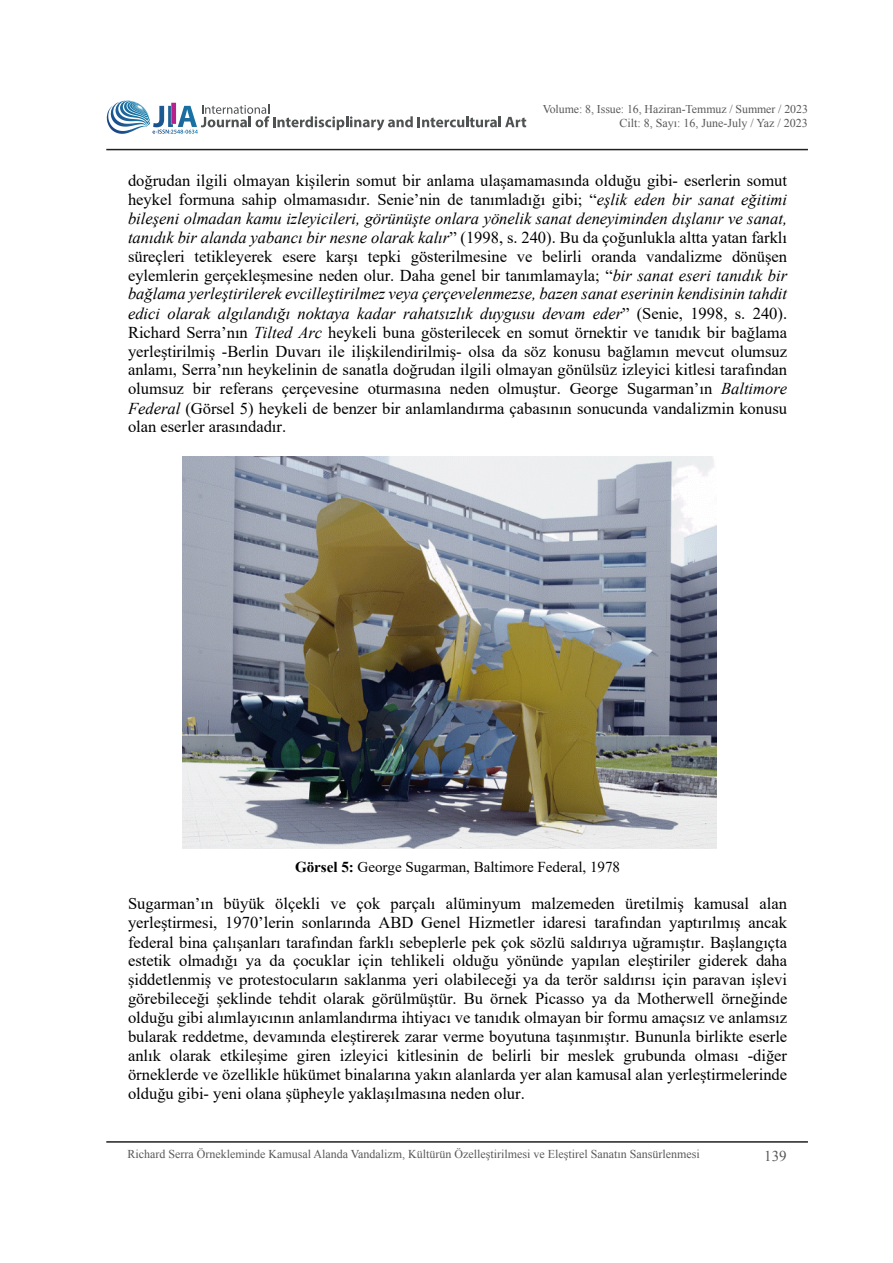
<style>
.page{position:relative;width:893px;height:1263px;background:#fff}
.page>*{position:absolute;margin:0;border:0;box-sizing:border-box;transform-origin:0 0}
.t1{font:16.5px/18.9px "Times New Roman";color:#000;text-align:justify}
.t2{font:15.15px "Times New Roman";letter-spacing:-.005em;color:#000}
.t3{font:15px "Times New Roman";color:#585858}
.t4{font:12px "Times New Roman";color:#585858}
.t5{font:11.85px "Times New Roman";letter-spacing:-.005em;color:#585858}
.s1{font-style:italic}
.s2{font-weight:700}
</style>
<div class="page">
<hr style="left:106px;top:1141px;width:702px;height:2px;background:#231f20">
<hr style="left:106px;top:149px;width:702px;height:1px;background:#231f20">
<svg style="left:106px;top:100px;width:420px;height:34px"></svg>
<img style="left:183px;top:456px;width:534px;height:393px">
<p class="t5" style="left:543px;top:101px;width:267px">Volume: 8, Issue: 16, Haziran-Temmuz / Summer / 2023</p>
<p class="t4" style="left:620px;top:115px;width:190px">Cilt: 8, Sayı: 16, June-July / Yaz / 2023</p>
<p class="t1" style="left:128px;top:170px;width:661px">doğrudan ilgili olmayan kişilerin somut bir anlama ulaşamamasında olduğu gibi- eserlerin somut heykel formuna sahip olmamasıdır. Senie’nin de tanımladığı gibi; “<span class="s1">eşlik eden bir sanat eğitimi bileşeni olmadan kamu izleyicileri, görünüşte onlara yönelik sanat deneyiminden dışlanır ve sanat, tanıdık bir alanda yabancı bir nesne olarak kalır</span>” (1998, s. 240). Bu da çoğunlukla altta yatan farklı süreçleri tetikleyerek esere karşı tepki gösterilmesine ve belirli oranda vandalizme dönüşen eylemlerin gerçekleşmesine neden olur. Daha genel bir tanımlamayla; “<span class="s1">bir sanat eseri tanıdık bir bağlama yerleştirilerek evcilleştirilmez veya çerçevelenmezse, bazen sanat eserinin kendisinin tahdit edici olarak algılandığı noktaya kadar rahatsızlık duygusu devam eder</span>” (Senie, 1998, s. 240).<br>Richard Serra’nın <span class="s1">Tilted Arc</span> heykeli buna gösterilecek en somut örnektir ve tanıdık bir bağlama yerleştirilmiş -Berlin Duvarı ile ilişkilendirilmiş- olsa da söz konusu bağlamın mevcut olumsuz anlamı, Serra’nın heykelinin de sanatla doğrudan ilgili olmayan gönülsüz izleyici kitlesi tarafından olumsuz bir referans çerçevesine oturmasına neden olmuştur. George Sugarman’ın <span class="s1">Baltimore Federal</span> (Görsel 5) heykeli de benzer bir anlamlandırma çabasının sonucunda vandalizmin konusu olan eserler arasındadır.</p>
<p class="t2" style="left:295px;top:856px;width:326px"><span class="s2">Görsel 5:</span> George Sugarman, Baltimore Federal, 1978</p>
<p class="t1" style="left:128px;top:894px;width:661px">Sugarman’ın büyük ölçekli ve çok parçalı alüminyum malzemeden üretilmiş kamusal alan yerleştirmesi, 1970’lerin sonlarında ABD Genel Hizmetler idaresi tarafından yaptırılmış ancak federal bina çalışanları tarafından farklı sebeplerle pek çok sözlü saldırıya uğramıştır. Başlangıçta estetik olmadığı ya da çocuklar için tehlikeli olduğu yönünde yapılan eleştiriler giderek daha şiddetlenmiş ve protestocuların saklanma yeri olabileceği ya da terör saldırısı için paravan işlevi görebileceği şeklinde tehdit olarak görülmüştür. Bu örnek Picasso ya da Motherwell örneğinde olduğu gibi alımlayıcının anlamlandırma ihtiyacı ve tanıdık olmayan bir formu amaçsız ve anlamsız bularak reddetme, devamında eleştirerek zarar verme boyutuna taşınmıştır. Bununla birlikte eserle anlık olarak etkileşime giren izleyici kitlesinin de belirli bir meslek grubunda olması -diğer örneklerde ve özellikle hükümet binalarına yakın alanlarda yer alan kamusal alan yerleştirmelerinde olduğu gibi- yeni olana şüpheyle yaklaşılmasına neden olur.</p>
<p class="t4" style="left:128px;top:1146px;width:574px">Richard Serra Örnekleminde Kamusal Alanda Vandalizm, Kültürün Özelleştirilmesi ve Eleştirel Sanatın Sansürlenmesi</p>
<p class="t3" style="left:764px;top:1145px;width:24px">139</p>
</div>
